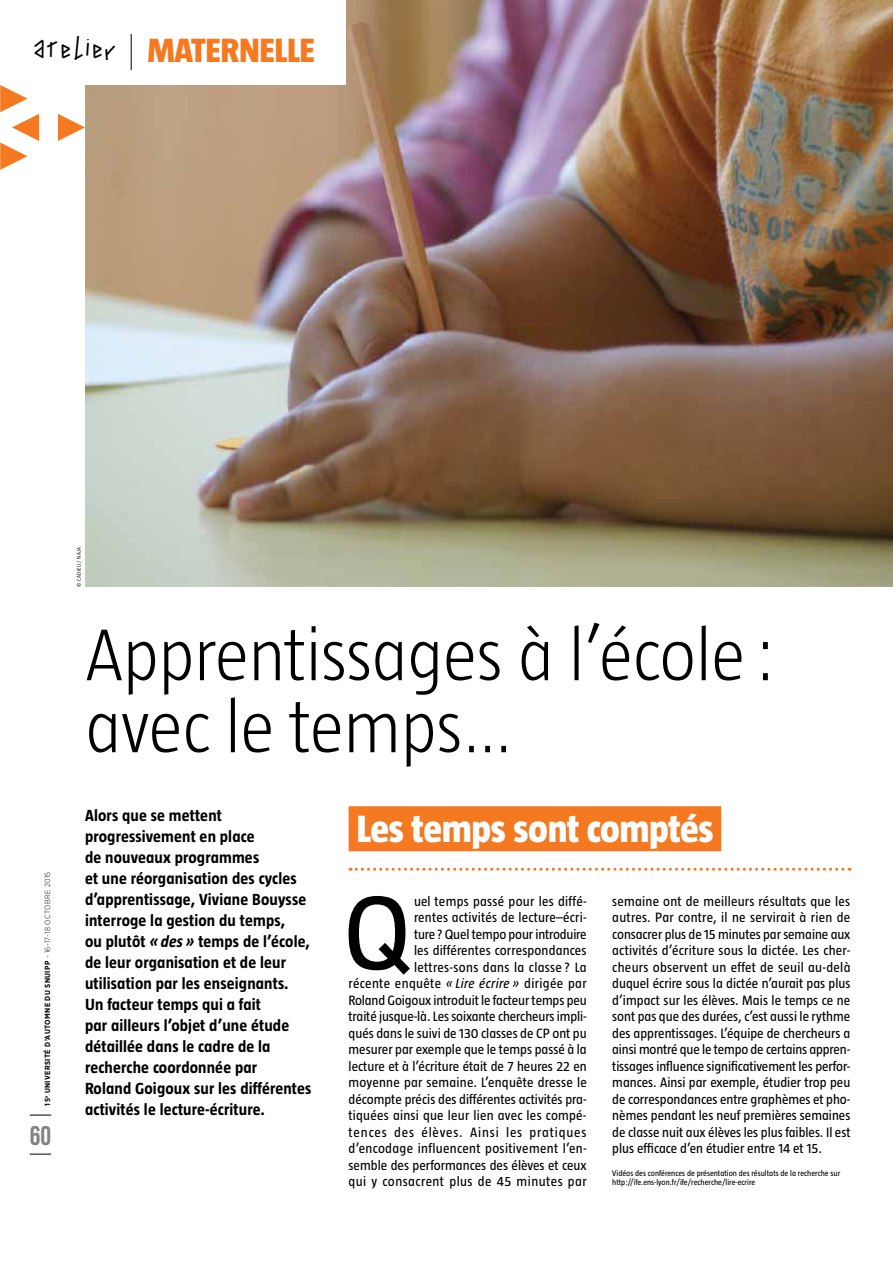
<style>
.page{position:relative;width:893px;height:1263px;background:#fff}
.page>*{position:absolute;margin:0;border:0;box-sizing:border-box;transform-origin:0 0}
.t1{font:108.3px "Taz";color:#000}
.t2{font:300 75px/72px "Taz";letter-spacing:-.01em;color:#000}
.t3{font:800 39px "Taz";letter-spacing:-.01em;color:#fff}
.t4{font:800 34.5px "Taz";letter-spacing:-.01em;color:#f47920}
.t5{font:27px "Bebas Neue";color:#808285}
.t6{font:700 16.5px/21px "Taz";letter-spacing:.01em;color:#000}
.t7{font:13.8px/16.5px "Taz";color:#000;text-align:right}
.t8{font:8.25px/9.3px "Taz";color:#000}
.t9{font:700 7.5px "Gotham Narrow";letter-spacing:.05em;color:#000}
.t10{font:300 5.7px "Taz";letter-spacing:.05em;color:#000}
.s1{font-family:"Taping Your Hand";font-weight:400;font-size:45px;color:#000}
.s2{font-weight:300}
.s3{font-style:italic}
</style>
<div class="page">
<svg style="left:58px;top:114px;width:27px;height:27px"></svg>
<svg style="left:0;top:85px;width:39px;height:85px"></svg>
<img style="left:85px;top:0;width:808px;height:587px">
<svg style="left:30px;top:1115px;width:21px;height:1px"></svg>
<svg style="left:30px;top:1154px;width:21px;height:1px"></svg>
<div style="left:0;top:0;width:345px;height:85px;background:#fff"></div>
<hr style="left:131px;top:34px;width:1px;height:36px;background:#000">
<svg style="left:350px;top:868px;width:500px;height:3px"></svg>
<div style="left:349px;top:806px;width:372px;height:45px;background:#f47920"></div>
<h3 class="t4" style="left:30px;top:32px;width:287px"><span class="s1">atelier</span> MATERNELLE</h3>
<p class="t10" style="left:76px;top:587px;width:41px;rotate:-90deg">© CADIEU / NAJA</p>
<p class="t9" style="left:43px;top:1106px;width:235px;rotate:-90deg">15<sup>e</sup> UNIVERSITÉ D’AUTOMNE DU SNUIPP <span class="s2">- 16-17-18 OCTOBRE 2015</span></p>
<h3 class="t5" style="left:30px;top:1121px;width:23px">60</h3>
<h2 class="t2" style="left:85px;top:619px;width:693px">Apprentissages à l’école: avec le temps…</h2>
<p class="t6" style="left:85px;top:805px;width:228px">Alors que se mettent progressivement en place<br>de nouveaux programmes<br>et une réorganisation des cycles d’apprentissage, Viviane Bouysse interroge la gestion du temps,<br>ou plutôt <span class="s3">« des »</span> temps de l’école, de leur organisation et de leur utilisation par les enseignants.<br>Un facteur temps qui a fait<br>par ailleurs l’objet d’une étude détaillée dans le cadre de la recherche coordonnée par<br>Roland Goigoux sur les différentes activités le lecture-écriture.</p>
<h3 class="t3" style="left:357px;top:809px;width:359px">Les temps sont comptés</h3>
<p class="t7" style="left:349px;top:893px;width:240px">uel temps passé pour les diffé-<br>rentes activités de lecture–écri-<br>ture? Quel tempo pour introduire<br>les différentes correspondances lettres-sons dans la classe ? La<br>récente enquête <span class="s3">« Lire écrire »</span> dirigée par Roland Goigoux introduit le facteur temps peu traité jusque-là. Les soixante chercheurs impli&shy;qués dans le suivi de 130 classes de CP ont pu mesurer par exemple que le temps passé à la lecture et à l’écriture était de 7 heures 22 en moyenne par semaine. L’enquête dresse le décompte précis des différentes activités pra&shy;tiquées ainsi que leur lien avec les compé&shy;tences des élèves. Ainsi les pratiques d’encodage influencent positivement l’en&shy;semble des performances des élèves et ceux qui y consacrent plus de 45 minutes par</p>
<p class="t7" style="left:612px;top:893px;width:240px;text-align:justify">semaine ont de meilleurs résultats que les autres. Par contre, il ne servirait à rien de consacrer plus de 15 minutes par semaine aux activités d’écriture sous la dictée. Les cher&shy;cheurs observent un effet de seuil au-delà duquel écrire sous la dictée n’aurait pas plus d’impact sur les élèves. Mais le temps ce ne sont pas que des durées, c’est aussi le rythme des apprentissages. L’équipe de chercheurs a ainsi montré que le tempo de certains appren&shy;tissages influence significativement les perfor&shy;mances. Ainsi par exemple, étudier trop peu de correspondances entre graphèmes et pho&shy;nèmes pendant les neuf premières semaines de classe nuit aux élèves les plus faibles. Il est plus efficace d’en étudier entre 14 et 15.</p>
<h1 class="t1" style="left:343px;top:877px;width:69px">Q</h1>
<p class="t8" style="left:612px;top:1168px;width:229px">Vidéos des conférences de présentation des résultats de la recherche sur http://ife.ens-lyon.fr/ife/recherche/lire-ecrire</p>
</div>
